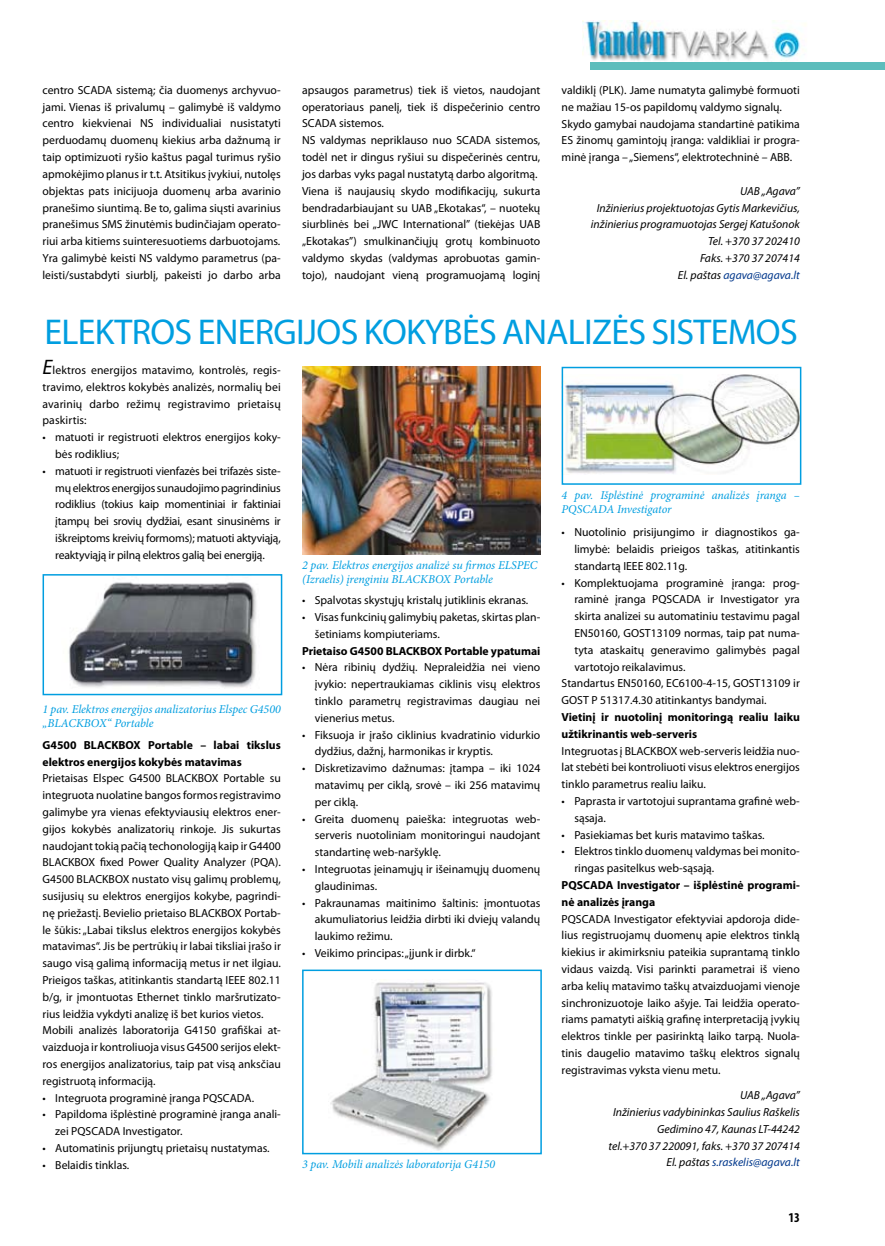
<style>
.page{position:relative;width:885px;height:1246px;background:#fff}
.page>*{position:absolute;margin:0;border:0;box-sizing:border-box;transform-origin:0 0}
.t1{font:36px "Myriad Pro";color:#009ee0}
.t2{font:700 condensed 13.5px "Myriad Pro";color:#000}
.t3{font:italic 12px/14.4px "Minion Pro";letter-spacing:-.01em;color:#009ee0}
.t4{font:11.7px/16.8px "Myriad Pro";color:#000;text-align:justify}
.t5{font:italic 11.7px/16.8px "Myriad Pro";color:#000;text-align:right}
.t6{font:700 11.7px/16.8px "Myriad Pro";color:#000}
.s1{color:#00378b}
.s2{font-style:italic;font-size:21px}
</style>
<div class="page">
<img style="left:582px;top:21px;width:224px;height:40px">
<div style="left:590px;top:62px;width:294px;height:7px;background:#5cbdbc"></div>
<img style="left:564px;top:374px;width:234px;height:100px">
<div style="left:561px;top:367px;width:240px;height:118px;border:2px solid #009ee0"></div>
<img style="left:69px;top:582px;width:187px;height:106px">
<div style="left:43px;top:574px;width:239px;height:121px;border:2px solid #009ee0"></div>
<img style="left:302px;top:367px;width:239px;height:188px">
<img style="left:330px;top:982px;width:163px;height:169px">
<div style="left:302px;top:969px;width:240px;height:185px;border:2px solid #009ee0"></div>
<p class="t4" style="left:43px;top:81px;width:240px">centro SCADA sistemą; čia duomenys archyvuo&shy;jami. Vienas iš privalumų – galimybė iš valdymo centro kiekvienai NS individualiai nusistatyti perduodamų duomenų kiekius arba dažnumą ir taip optimizuoti ryšio kaštus pagal turimus ryšio apmokėjimo planus ir t.t. Atsitikus įvykiui, nutolęs objektas pats inicijuoja duomenų arba avarinio pranešimo siuntimą. Be to, galima siųsti avarinius pranešimus SMS žinutėmis budinčiajam operato&shy;riui arba kitiems suinteresuotiems darbuotojams.<br>Yra galimybė keisti NS valdymo parametrus (pa&shy;leisti/sustabdyti siurblį, pakeisti jo darbo arba</p>
<p class="t4" style="left:302px;top:81px;width:240px;text-align:left">apsaugos parametrus) tiek iš vietos, naudojant operatoriaus panelį, tiek iš dispečerinio centro SCADA sistemos.<br>NS valdymas nepriklauso nuo SCADA sistemos, todėl net ir dingus ryšiui su dispečerinės centru, jos darbas vyks pagal nustatytą darbo algoritmą.<br>Viena iš naujausių skydo modifikacijų, sukurta bendradarbiaujant su UAB „Ekotakas“, – nuotekų siurblinės bei „JWC International” (tiekėjas UAB „Ekotakas”) smulkinančiųjų grotų kombinuoto valdymo skydas (valdymas aprobuotas gamin&shy;tojo), naudojant vieną programuojamą loginį</p>
<p class="t4" style="left:561px;top:81px;width:240px;text-align:left">valdiklį (PLK). Jame numatyta galimybė formuoti ne mažiau 15-os papildomų valdymo signalų.<br>Skydo gamybai naudojama standartinė patikima ES žinomų gamintojų įranga: valdikliai ir progra&shy;minė įranga – „Siemens“, elektrotechninė – ABB.</p>
<p class="t5" style="left:590px;top:182px;width:210px">UAB „Agava”<br>Inžinierius projektuotojas Gytis Markevičius, inžinierius programuotojas Sergej Katušonok<br>Tel. +370 37 202410<br>Faks. +370 37 207414<br>El. paštas <span class="s1">agava@agava.lt</span></p>
<h1 class="t1" style="left:45px;top:309px;width:37px">Elektros</h1>
<h1 class="t1" style="left:198px;top:309px;width:19px">energijos</h1>
<h1 class="t1" style="left:364px;top:309px;width:20px">kokybės</h1>
<h1 class="t1" style="left:502px;top:309px;width:19px">analizės</h1>
<h1 class="t1" style="left:651px;top:309px;width:19px">sistemos</h1>
<p class="t4" style="left:43px;top:361px;width:240px"><span class="s2">E</span>lektros energijos matavimo, kontrolės, regis&shy;travimo, elektros kokybės analizės, normalių bei avarinių darbo režimų registravimo prietaisų paskirtis:</p>
<p class="t4" style="left:55px;top:429px;width:227px;text-indent:-13px">• matuoti ir registruoti elektros energijos koky&shy;bės rodiklius;</p>
<p class="t4" style="left:55px;top:462px;width:227px;text-indent:-13px">• matuoti ir registruoti vienfazės bei trifazės siste&shy;mų elektros energijos sunaudojimo pagrindinius rodiklius (tokius kaip momentiniai ir faktiniai įtampų bei srovių dydžiai, esant sinusinėms ir iškreiptoms kreivių formoms); matuoti aktyviąją, reaktyviąją ir pilną elektros galią bei energiją.</p>
<p class="t3" style="left:561px;top:488px;width:240px">4 pav. Išplėstinė programinė analizės įranga –<br>PQSCADA Investigator</p>
<p class="t4" style="left:574px;top:524px;width:227px;text-indent:-13px">• Nuotolinio prisijungimo ir diagnostikos ga&shy;limybė: belaidis prieigos taškas, atitinkantis standartą IEEE 802.11g.</p>
<p class="t4" style="left:561px;top:574px;width:239px">• Komplektuojama programinė įranga: prog-</p>
<p class="t4" style="left:574px;top:591px;width:227px">raminė įranga PQSCADA ir Investigator yra</p>
<p class="t4" style="left:574px;top:608px;width:227px">skirta analizei su automatiniu testavimu pagal</p>
<p class="t4" style="left:574px;top:624px;width:227px">EN50160, GOST13109 normas, taip pat numa-</p>
<p class="t4" style="left:574px;top:641px;width:227px">tyta ataskaitų generavimo galimybės pagal</p>
<p class="t4" style="left:574px;top:658px;width:112px">vartotojo reikalavimus.</p>
<p class="t4" style="left:561px;top:675px;width:240px">Standartus EN50160, EC6100-4-15, GОSТ13109 ir</p>
<p class="t4" style="left:561px;top:692px;width:206px">GОSТ Р 51317.4.30 atitinkantys bandymai.</p>
<p class="t6" style="left:561px;top:708px;width:240px">Vietinį ir nuotolinį monitoringą realiu laiku užtikrinantis web-serveris</p>
<p class="t4" style="left:561px;top:742px;width:240px">Integruotas į BLACKBOX web-serveris leidžia nuo&shy;lat stebėti bei kontroliuoti visus elektros energijos tinklo parametrus realiu laiku.</p>
<p class="t4" style="left:574px;top:792px;width:227px;text-indent:-13px">• Paprasta ir vartotojui suprantama grafinė web&shy;sąsaja.</p>
<p class="t4" style="left:561px;top:826px;width:204px">• Pasiekiamas bet kuris matavimo taškas.</p>
<p class="t4" style="left:574px;top:843px;width:227px;text-indent:-13px">• Elektros tinklo duomenų valdymas bei monito&shy;ringas pasitelkus web-sąsają.</p>
<p class="t6" style="left:561px;top:876px;width:240px">PQSCADA Investigator – išplėstinė programi&shy;nė analizės įranga</p>
<p class="t4" style="left:561px;top:910px;width:240px">PQSCADA Investigator efektyviai apdoroja dide&shy;lius registruojamų duomenų apie elektros tinklą kiekius ir akimirksniu pateikia suprantamą tinklo vidaus vaizdą. Visi parinkti parametrai iš vieno arba kelių matavimo taškų atvaizduojami vienoje sinchronizuotoje laiko ašyje. Tai leidžia operato&shy;riams pamatyti aiškią grafinę interpretaciją įvykių elektros tinkle per pasirinktą laiko tarpą. Nuola&shy;tinis daugelio matavimo taškų elektros signalų registravimas vyksta vienu metu.</p>
<p class="t5" style="left:608px;top:1086px;width:193px">UAB „Agava”<br>Inžinierius vadybininkas Saulius Raškelis<br>Gedimino 47, Kaunas LT-44242<br>tel.+370 37 220091, faks. +370 37 207414<br>El. paštas <span class="s1">s.raskelis@agava.lt</span></p>
<p class="t3" style="left:302px;top:558px;width:237px">2 pav. Elektros energijos analizė su firmos ELSPEC (Izraelis) įrenginiu BLACKBOX Portable</p>
<p class="t4" style="left:302px;top:592px;width:228px">• Spalvotas skystųjų kristalų jutiklinis ekranas.</p>
<p class="t4" style="left:315px;top:608px;width:227px;text-indent:-13px">• Visas funkcinių galimybių paketas, skirtas plan&shy;šetiniams kompiuteriams.</p>
<p class="t6" style="left:302px;top:642px;width:240px">Prietaiso G4500 BLACKBOX Portable ypatumai</p>
<p class="t4" style="left:315px;top:659px;width:227px;text-indent:-13px">• Nėra ribinių dydžių. Nepraleidžia nei vieno įvykio: nepertraukiamas ciklinis visų elektros tinklo parametrų registravimas daugiau nei vienerius metus.</p>
<p class="t4" style="left:315px;top:726px;width:227px;text-indent:-13px">• Fiksuoja ir įrašo ciklinius kvadratinio vidurkio dydžius, dažnį, harmonikas ir kryptis.</p>
<p class="t4" style="left:315px;top:760px;width:227px;text-indent:-13px">• Diskretizavimo dažnumas: įtampa – iki 1024 matavimų per ciklą, srovė – iki 256 matavimų per ciklą.</p>
<p class="t4" style="left:315px;top:810px;width:227px;text-indent:-13px">• Greita duomenų paieška: integruotas web&shy;serveris nuotoliniam monitoringui naudojant standartinę web-naršyklę.</p>
<p class="t4" style="left:315px;top:860px;width:227px;text-indent:-13px">• Integruotas įeinamųjų ir išeinamųjų duomenų glaudinimas.</p>
<p class="t4" style="left:315px;top:894px;width:227px;text-indent:-13px">• Pakraunamas maitinimo šaltinis: įmontuotas akumuliatorius leidžia dirbti iki dviejų valandų laukimo režimu.</p>
<p class="t4" style="left:302px;top:944px;width:175px">• Veikimo principas: „įjunk ir dirbk.“</p>
<p class="t3" style="left:43px;top:701px;width:240px">1 pav. Elektros energijos analizatorius Elspec G4500 „BLACKBOX“ Portable</p>
<p class="t6" style="left:43px;top:736px;width:240px">G4500 BLACKBOX Portable – labai tikslus elektros energijos kokybės matavimas</p>
<p class="t4" style="left:43px;top:770px;width:240px;text-align:left">Prietaisas Elspec G4500 BLACKBOX Portable su integruota nuolatine bangos formos registravimo galimybe yra vienas efektyviausių elektros ener&shy;gijos kokybės analizatorių rinkoje. Jis sukurtas naudojant tokią pačią techonologiją kaip ir G4400<br>BLACKBOX fixed Power Quality Analyzer (PQA).<br>G4500 BLACKBOX nustato visų galimų problemų, susijusių su elektros energijos kokybe, pagrindi&shy;nę priežastį. Bevielio prietaiso BLACKBOX Portab&shy;le šūkis: „Labai tikslus elektros energijos kokybės matavimas“. Jis be pertrūkių ir labai tiksliai įrašo ir saugo visą galimą informaciją metus ir net ilgiau.<br>Prieigos taškas, atitinkantis standartą IEEE 802.11 b/g, ir įmontuotas Ethernet tinklo maršrutizato&shy;rius leidžia vykdyti analizę iš bet kurios vietos.<br>Mobili analizės laboratorija G4150 grafiškai at&shy;vaizduoja ir kontroliuoja visus G4500 serijos elekt&shy;ros energijos analizatorius, taip pat visą anksčiau registruotą informaciją.</p>
<p class="t4" style="left:43px;top:1089px;width:213px">• Integruota programinė įranga PQSCADA.</p>
<p class="t4" style="left:55px;top:1106px;width:227px;text-indent:-13px">• Papildoma išplėstinė programinė įranga anali&shy;zei PQSCADA Investigator.</p>
<p class="t4" style="left:43px;top:1139px;width:228px">• Automatinis prijungtų prietaisų nustatymas.</p>
<p class="t4" style="left:43px;top:1156px;width:88px">• Belaidis tinklas.</p>
<p class="t3" style="left:302px;top:1157px;width:195px">3 pav. Mobili analizės laboratorija G4150</p>
<p class="t2" style="left:788px;top:1209px;width:13px">13</p>
</div>
